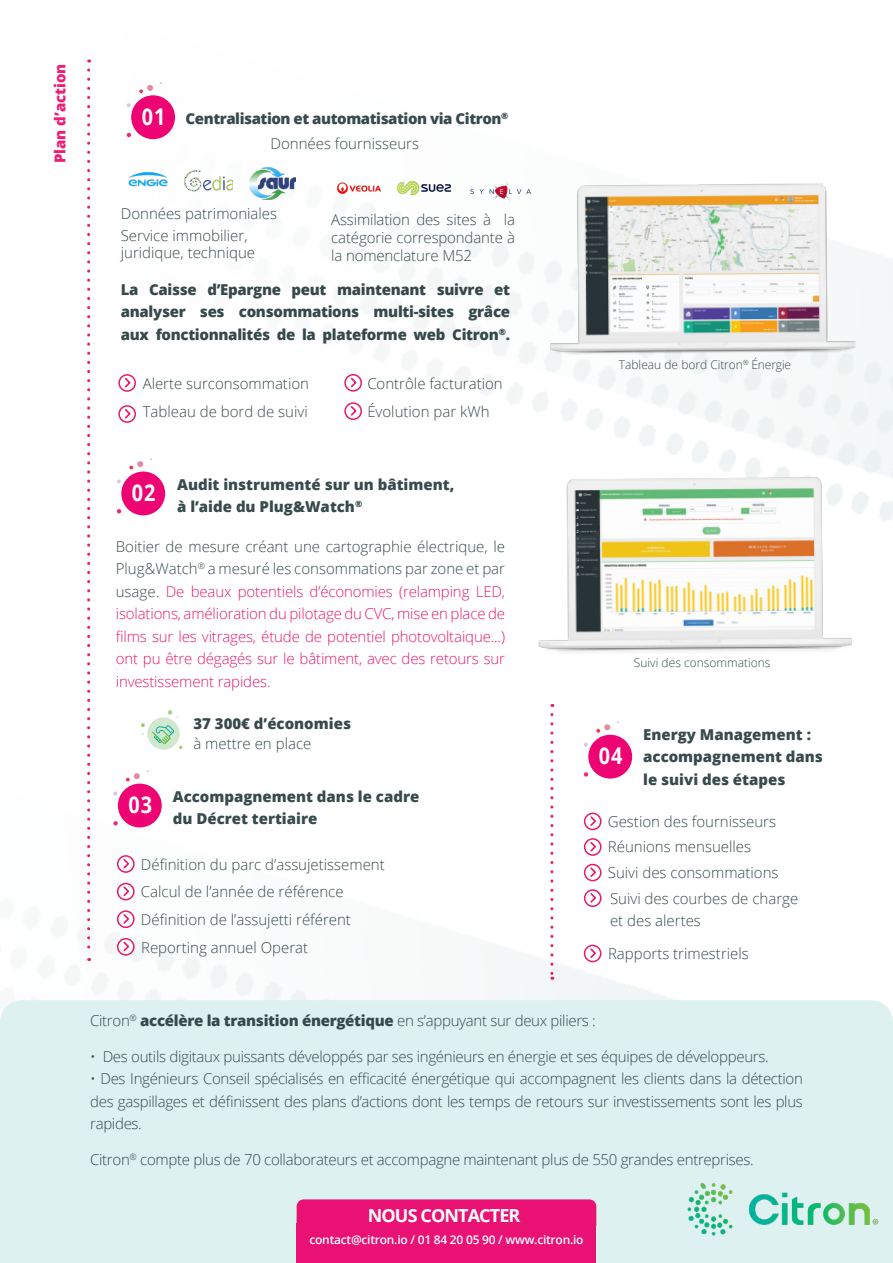
<style>
.page{position:relative;width:893px;height:1263px;background:#fff}
.page>*{position:absolute;margin:0;border:0;box-sizing:border-box;transform-origin:0 0}
.t1{font:700 23.1px "Open Sans";letter-spacing:.05em;color:#fff;scale:.86 1}
.t2{font:700 18px "Open Sans";letter-spacing:-.05em;color:#fff}
.t3{font:300 15px/18px "Open Sans";color:#384a4c;text-align:justify}
.t4{font:300 15px/22.5px "Open Sans";letter-spacing:-.02em;color:#38494b;text-align:justify}
.t5{font:300 15px/22.5px "Open Sans";letter-spacing:-.01em;color:#e71b6d;text-align:justify}
.t6{font:800 15px/22.5px "Open Sans";color:#384a4c}
.t7{font:800 15px/22.5px "Open Sans";letter-spacing:-.02em;color:#37484b;text-align:justify}
.t8{font:800 15px "Open Sans";letter-spacing:-.03em;color:#384a4c}
.t9{font:800 15px "Open Sans";color:#38494b}
.t10{font:300 15px "Open Sans";color:#38494b}
.t11{font:800 15px "Open Sans";color:#ee1e76}
.t12{font:300 12px "Open Sans";color:#384a4c}
.t13{font:600 12px "Open Sans";letter-spacing:-.02em;color:#fff}
.s1{color:#384a4c}
.s2{color:#37484b}
.s3{font-weight:800}
</style>
<div class="page">
<img style="left:89px;top:838px;width:587px;height:162px">
<img style="left:87px;top:59px;width:806px;height:779px">
<div style="left:0;top:1000px;width:893px;height:263px;background:#ddf1f1"></div>
<div style="left:297px;top:1199px;width:299px;height:32px;background:#e91173;border-radius:7px"></div>
<div style="left:297px;top:1224px;width:299px;height:39px;background:#e91173"></div>
<svg style="left:126px;top:773px;width:14px;height:8px"></svg>
<svg style="left:113px;top:791px;width:4px;height:4px"></svg>
<svg style="left:113px;top:821px;width:5px;height:4px"></svg>
<div style="left:118px;top:784px;width:44px;height:43px;background:#ed0372;border-radius:50%"></div>
<img style="left:549px;top:183px;width:307px;height:172px">
<img style="left:468px;top:476px;width:425px;height:212px">
<div style="left:118px;top:374px;width:18px;height:18px;border:2px solid #e71b6d;border-radius:50%"></div>
<svg style="left:123px;top:376px;width:9px;height:13px"></svg>
<div style="left:118px;top:405px;width:18px;height:18px;border:2px solid #e71b6d;border-radius:50%"></div>
<svg style="left:123px;top:407px;width:9px;height:13px"></svg>
<div style="left:344px;top:374px;width:18px;height:18px;border:2px solid #e71b6d;border-radius:50%"></div>
<svg style="left:349px;top:376px;width:9px;height:13px"></svg>
<div style="left:344px;top:402px;width:18px;height:18px;border:2px solid #e71b6d;border-radius:50%"></div>
<svg style="left:349px;top:404px;width:9px;height:13px"></svg>
<svg style="left:129px;top:461px;width:14px;height:8px"></svg>
<svg style="left:117px;top:479px;width:4px;height:4px"></svg>
<svg style="left:117px;top:509px;width:4px;height:4px"></svg>
<div style="left:121px;top:471px;width:44px;height:44px;background:#ed0372;border-radius:50%"></div>
<svg style="left:141px;top:710px;width:41px;height:39px"></svg>
<svg style="left:596px;top:724px;width:14px;height:9px"></svg>
<svg style="left:584px;top:743px;width:4px;height:4px"></svg>
<svg style="left:584px;top:772px;width:4px;height:5px"></svg>
<div style="left:588px;top:735px;width:44px;height:43px;background:#ed0372;border-radius:50%"></div>
<div style="left:584px;top:812px;width:18px;height:18px;border:2px solid #e71b6d;border-radius:50%"></div>
<svg style="left:589px;top:815px;width:9px;height:12px"></svg>
<div style="left:584px;top:838px;width:18px;height:18px;border:2px solid #e71b6d;border-radius:50%"></div>
<svg style="left:589px;top:840px;width:9px;height:13px"></svg>
<div style="left:584px;top:889px;width:18px;height:18px;border:2px solid #e71b6d;border-radius:50%"></div>
<svg style="left:589px;top:891px;width:9px;height:13px"></svg>
<div style="left:584px;top:864px;width:18px;height:17px;border:2px solid #e71b6d;border-radius:50%"></div>
<svg style="left:589px;top:866px;width:9px;height:13px"></svg>
<img style="left:685px;top:1179px;width:196px;height:60px">
<svg style="left:550px;top:714px;width:3px;height:266px"></svg>
<div style="left:584px;top:945px;width:17px;height:17px;border:2px solid #e71b6d;border-radius:50%"></div>
<svg style="left:589px;top:947px;width:8px;height:13px"></svg>
<div style="left:117px;top:855px;width:18px;height:18px;border:2px solid #e71b6d;border-radius:50%"></div>
<svg style="left:122px;top:857px;width:9px;height:13px"></svg>
<div style="left:117px;top:938px;width:18px;height:18px;border:2px solid #e71b6d;border-radius:50%"></div>
<svg style="left:122px;top:940px;width:9px;height:13px"></svg>
<div style="left:117px;top:910px;width:18px;height:18px;border:2px solid #e71b6d;border-radius:50%"></div>
<svg style="left:122px;top:912px;width:9px;height:13px"></svg>
<div style="left:117px;top:883px;width:18px;height:17px;border:2px solid #e71b6d;border-radius:50%"></div>
<svg style="left:122px;top:885px;width:9px;height:13px"></svg>
<svg style="left:87px;top:70px;width:3px;height:891px"></svg>
<svg style="left:139px;top:85px;width:14px;height:8px"></svg>
<svg style="left:127px;top:103px;width:4px;height:4px"></svg>
<svg style="left:127px;top:133px;width:4px;height:4px"></svg>
<div style="left:131px;top:95px;width:44px;height:44px;background:#ed0372;border-radius:50%"></div>
<img style="left:113px;top:158px;width:69px;height:41px">
<img style="left:331px;top:177px;width:56px;height:22px">
<img style="left:464px;top:170px;width:68px;height:42px">
<img style="left:397px;top:181px;width:53px;height:14px">
<img style="left:249px;top:168px;width:46px;height:32px">
<img style="left:184px;top:170px;width:49px;height:26px">
<p class="t11" style="left:49px;top:163px;width:101px;rotate:-90deg">Plan d’action</p>
<p class="t1" style="left:142px;top:100px;width:29px">01</p>
<p class="t8" style="left:186px;top:108px;width:324px">Centralisation et automatisation via Citron<sup>®</sup></p>
<p class="t3" style="left:271px;top:134px;width:150px">Données fournisseurs</p>
<p class="t3" style="left:121px;top:204px;width:158px">Données patrimoniales</p>
<p class="t3" style="left:121px;top:227px;width:128px">Service immobilier,</p>
<p class="t3" style="left:121px;top:243px;width:136px">juridique, technique</p>
<p class="t3" style="left:331px;top:210px;width:185px">Assimilation des sites à la catégorie correspondante à la nomenclature M52</p>
<p class="t7" style="left:121px;top:277px;width:391px">La Caisse d’Epargne peut maintenant suivre et analyser ses consommations multi-sites grâce aux fonctionnalités de la plateforme web Citron<sup>®</sup>.</p>
<p class="t3" style="left:143px;top:374px;width:168px">Alerte surconsommation</p>
<p class="t3" style="left:143px;top:402px;width:167px">Tableau de bord de suivi</p>
<p class="t3" style="left:367px;top:374px;width:137px">Contrôle facturation</p>
<p class="t3" style="left:367px;top:402px;width:124px">Évolution par kWh</p>
<p class="t1" style="left:132px;top:477px;width:29px">02</p>
<p class="t6" style="left:177px;top:472px;width:279px">Audit instrumenté sur un bâtiment,</p>
<p class="t6" style="left:177px;top:495px;width:187px">à l’aide du Plug&amp;Watch<sup>®</sup></p>
<p class="t5" style="left:116px;top:534px;width:391px"><span class="s1">Boitier de mesure créant une cartographie électrique, le Plug&amp;Watch</span><sup>®</sup> <span class="s1">a mesuré les consommations par zone et par usage.</span> De beaux potentiels d’économies (relamping LED, isolations, amélioration du pilotage du CVC, mise en place de films sur les vitrages, étude de potentiel photovoltaique...) ont pu être dégagés sur le bâtiment, avec des retours sur investissement rapides.</p>
<p class="t9" style="left:193px;top:712px;width:159px">37 300€ d’économies</p>
<p class="t10" style="left:193px;top:733px;width:119px">à mettre en place</p>
<p class="t1" style="left:129px;top:789px;width:29px">03</p>
<p class="t6" style="left:173px;top:784px;width:248px">Accompagnement dans le cadre</p>
<p class="t6" style="left:173px;top:806px;width:146px">du Décret tertiaire</p>
<p class="t3" style="left:141px;top:855px;width:245px">Définition du parc d’assujetissement</p>
<p class="t3" style="left:141px;top:882px;width:204px">Calcul de l’année de référence</p>
<p class="t3" style="left:141px;top:910px;width:212px">Définition de l’assujetti référent</p>
<p class="t3" style="left:141px;top:938px;width:169px">Reporting annuel Operat</p>
<p class="t12" style="left:619px;top:356px;width:174px">Tableau de bord <span class="s2">Citron</span><sup>®</sup> <span class="s2">Énergie</span></p>
<p class="t12" style="left:634px;top:654px;width:138px">Suivi des consommations</p>
<p class="t6" style="left:643px;top:722px;width:181px">Energy Management : accompagnement dans</p>
<p class="t6" style="left:643px;top:767px;width:144px">le suivi des étapes</p>
<p class="t3" style="left:608px;top:812px;width:170px">Gestion des fournisseurs</p>
<p class="t3" style="left:608px;top:838px;width:145px">Réunions mensuelles</p>
<p class="t3" style="left:608px;top:863px;width:172px">Suivi des consommations</p>
<p class="t1" style="left:599px;top:740px;width:29px">04</p>
<p class="t3" style="left:610px;top:889px;width:190px">Suivi des courbes de charge</p>
<p class="t3" style="left:610px;top:911px;width:92px">et des alertes</p>
<p class="t3" style="left:608px;top:944px;width:142px">Rapports trimestriels</p>
<p class="t4" style="left:90px;top:1009px;width:507px">Citron<sup>®</sup> <span class="s3">accélère la transition énergétique</span> en s’appuyant sur deux piliers :</p>
<p class="t4" style="left:90px;top:1045px;width:680px">• Des outils digitaux puissants développés par ses ingénieurs en énergie et ses équipes de développeurs.</p>
<p class="t4" style="left:90px;top:1067px;width:714px">• Des Ingénieurs Conseil spécialisés en efficacité énergétique qui accompagnent les clients dans la détection des gaspillages et définissent des plans d’actions dont les temps de retours sur investissements sont les plus rapides.</p>
<p class="t4" style="left:90px;top:1148px;width:665px">Citron<sup>®</sup> compte plus de 70 collaborateurs et accompagne maintenant plus de 550 grandes entreprises.</p>
<p class="t2" style="left:368px;top:1203px;width:154px">NOUS CONTACTER</p>
<p class="t13" style="left:309px;top:1231px;width:276px">contact@citron.io / 01 84 20 05 90 / www.citron.io</p>
</div>
